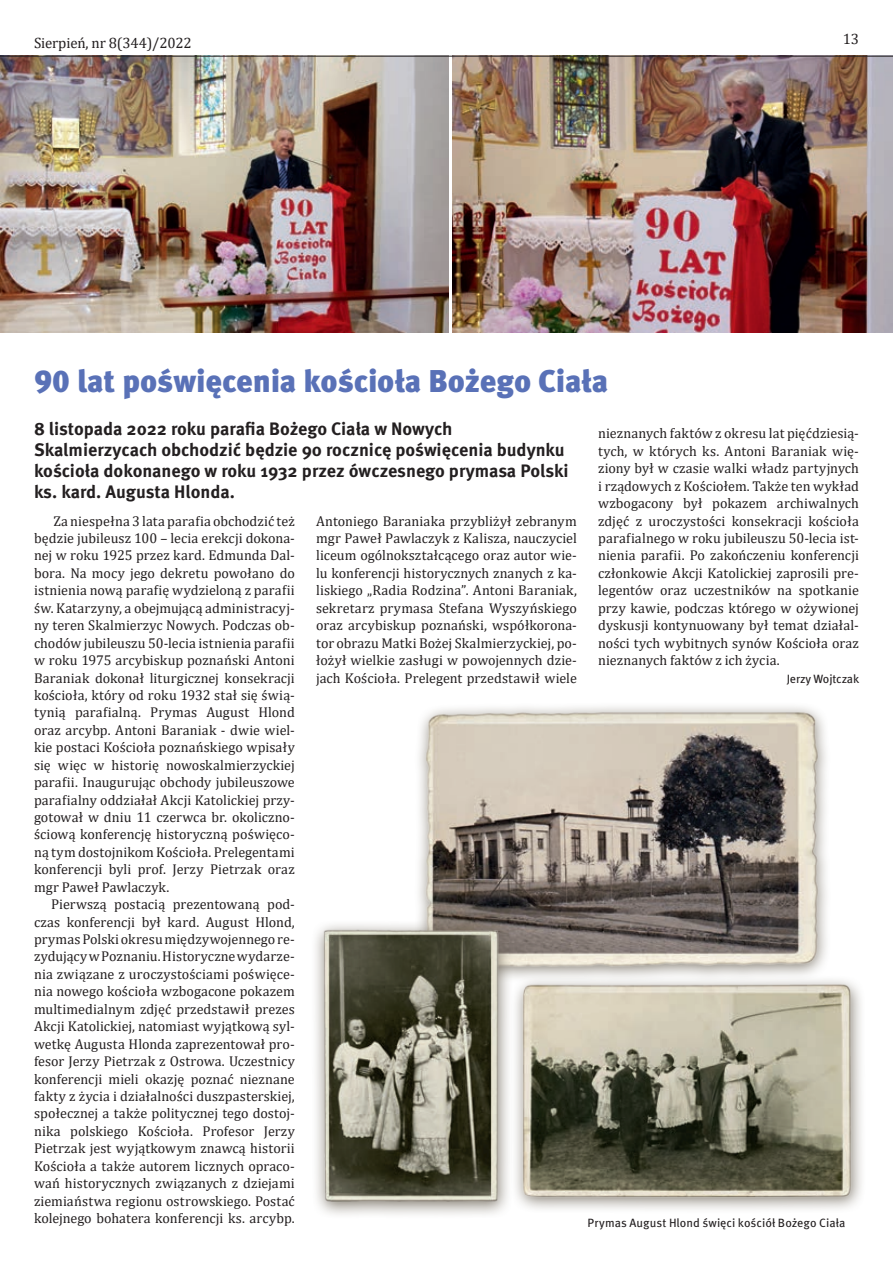
<style>
.page{position:relative;width:893px;height:1263px;background:#fff}
.page>*{position:absolute;margin:0;border:0;box-sizing:border-box;transform-origin:0 0}
.t1{font:900 31.5px "Meta Pro";letter-spacing:-.005em;color:#5971b7}
.t2{font:700 18px/21px "Meta Pro";color:#231f20}
.t3{font:15px "Cambria";letter-spacing:-.01em;color:#231f20}
.t4{font:14.25px/17.4px "Cambria";color:#231f20;text-align:justify}
.t5{font:12px "Meta Pro";color:#231f20}
</style>
<div class="page">
<img style="left:0;top:57px;width:448px;height:275px">
<img style="left:452px;top:57px;width:441px;height:275px">
<div style="left:510px;top:974px;width:356px;height:240px;background:#6f6759;opacity:.82"></div>
<img style="left:514px;top:979px;width:345px;height:226px">
<div style="left:414px;top:702px;width:417px;height:281px;background:#6f6759;opacity:.82"></div>
<img style="left:423px;top:709px;width:396px;height:260px">
<div style="left:311px;top:920px;width:202px;height:299px;background:#6f6759;opacity:.82"></div>
<img style="left:316px;top:924px;width:188px;height:282px">
<hr style="left:0;top:56px;width:893px;height:1px;background:#231f20">
<p class="t3" style="left:34px;top:34px;width:159px">Sierpień, nr 8(344)/2022</p>
<p class="t3" style="left:843px;top:30px;width:18px">13</p>
<h1 class="t1" style="left:34px;top:362px;width:576px">90 lat poświęcenia kościoła Bożego Ciała</h1>
<p class="t2" style="left:34px;top:418px;width:536px">8 listopada 2022 roku parafia Bożego Ciała w Nowych Skalmierzycach obchodzić będzie 90 rocznicę poświęcenia budynku kościoła dokonanego w roku 1932 przez ówczesnego prymasa Polski ks. kard. Augusta Hlonda.</p>
<p class="t4" style="left:34px;top:512px;width:262px;text-indent:19px">Za niespełna 3 lata parafia obchodzić też będzie jubileusz 100 – lecia erekcji dokona&shy;nej w roku 1925 przez kard. Edmunda Dal&shy;bora. Na mocy jego dekretu powołano do istnienia nową parafię wydzieloną z parafii św. Katarzyny, a obejmującą administracyj&shy;ny teren Skalmierzyc Nowych. Podczas ob&shy;chodów jubileuszu 50-lecia istnienia parafii w roku 1975 arcybiskup poznański Antoni Baraniak dokonał liturgicznej konsekracji kościoła, który od roku 1932 stał się świą&shy;tynią parafialną. Prymas August Hlond oraz arcybp. Antoni Baraniak - dwie wiel&shy;kie postaci Kościoła poznańskiego wpisały się więc w historię nowoskalmierzyckiej parafii. Inaugurując obchody jubileuszowe parafialny oddziałał Akcji Katolickiej przy&shy;gotował w dniu 11 czerwca br. okoliczno&shy;ściową konferencję historyczną poświęco&shy;ną tym dostojnikom Kościoła. Prelegentami konferencji byli prof. Jerzy Pietrzak oraz mgr Paweł Pawlaczyk.</p>
<p class="t4" style="left:34px;top:895px;width:262px;text-indent:17px">Pierwszą postacią prezentowaną pod&shy;czas konferencji był kard. August Hlond, prymas Polski okresu międzywojennego re&shy;zydujący w Poznaniu. Historyczne wydarze&shy;nia związane z uroczystościami poświęce&shy;nia nowego kościoła wzbogacone pokazem multimedialnym zdjęć przedstawił prezes Akcji Katolickiej, natomiast wyjątkową syl&shy;wetkę Augusta Hlonda zaprezentował pro&shy;fesor Jerzy Pietrzak z Ostrowa. Uczestnicy konferencji mieli okazję poznać nieznane fakty z życia i działalności duszpasterskiej, społecznej a także politycznej tego dostoj&shy;nika polskiego Kościoła. Profesor Jerzy Pietrzak jest wyjątkowym znawcą historii Kościoła a także autorem licznych opraco&shy;wań historycznych związanych z dziejami ziemiaństwa regionu ostrowskiego. Postać kolejnego bohatera konferencji ks. arcybp.</p>
<p class="t4" style="left:598px;top:425px;width:262px">nieznanych faktów z okresu lat pięćdziesią&shy;tych, w których ks. Antoni Baraniak wię&shy;ziony był w czasie walki władz partyjnych i rządowych z Kościołem. Także ten wykład wzbogacony był pokazem archiwalnych zdjęć z uroczystości konsekracji kościoła parafialnego w roku jubileuszu 50-lecia ist&shy;nienia parafii. Po zakończeniu konferencji członkowie Akcji Katolickiej zaprosili pre&shy;legentów oraz uczestników na spotkanie przy kawie, podczas którego w ożywionej dyskusji kontynuowany był temat działal&shy;ności tych wybitnych synów Kościoła oraz nieznanych faktów z ich życia.</p>
<p class="t5" style="left:787px;top:671px;width:74px">Jerzy Wojtczak</p>
<p class="t4" style="left:316px;top:512px;width:262px">Antoniego Baraniaka przybliżył zebranym mgr Paweł Pawlaczyk z Kalisza, nauczyciel liceum ogólnokształcącego oraz autor wie&shy;lu konferencji historycznych znanych z ka&shy;liskiego „Radia Rodzina”. Antoni Baraniak, sekretarz prymasa Stefana Wyszyńskiego oraz arcybiskup poznański, współkorona&shy;tor obrazu Matki Bożej Skalmierzyckiej, po&shy;łożył wielkie zasługi w powojennych dzie&shy;jach Kościoła. Prelegent przedstawił wiele</p>
<p class="t5" style="left:587px;top:1215px;width:260px">Prymas August Hlond święci kościół Bożego Ciała</p>
</div>
